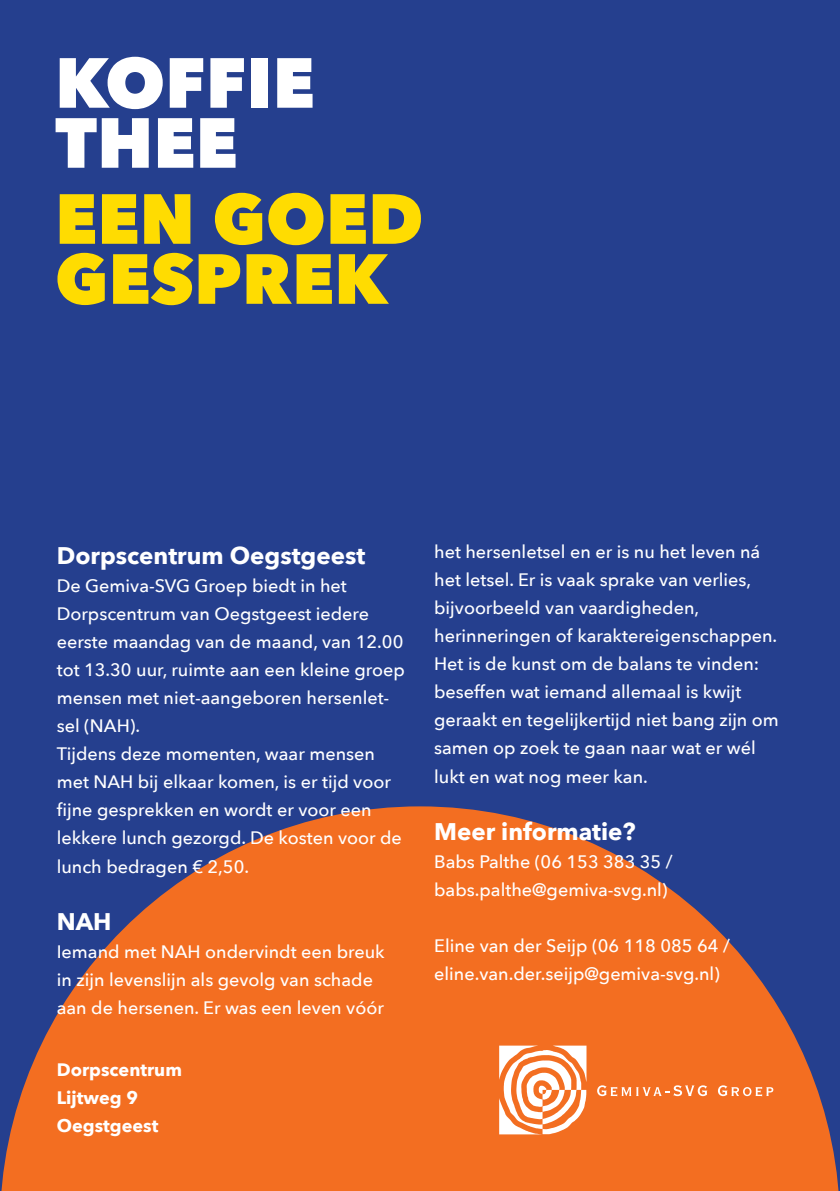
<style>
.page{position:relative;width:840px;height:1191px;background:#fff}
.page>*{position:absolute;margin:0;border:0;box-sizing:border-box;transform-origin:0 0}
.t1{font:800 70px/60px "Avenir Next";color:#ffdc01}
.t2{font:800 70px/60px "Avenir Next";color:#fff}
.t3{font:700 24px "Avenir Next";color:#fff}
.t4{font:500 18px/28px "Avenir Next";color:#fff}
.t5{font:700 18px/28px "Avenir Next";color:#fff}
</style>
<div class="page">
<div style="left:0;top:0;width:839px;height:1191px;background:#253f8e"></div>
<svg style="left:1px;top:806px;width:838px;height:385px;fill:#f36e21"></svg>
<svg style="left:499px;top:1045px;width:87px;height:89px;background:#f9b995"></svg>
<svg style="left:596px;top:1085px;width:111px;height:11px"></svg>
<svg style="left:717px;top:1085px;width:55px;height:11px"></svg>
<p class="t2" style="left:55px;top:52px;width:261px">KOFFIE<br>THEE</p>
<p class="t1" style="left:55px;top:188px;width:369px">EEN GOED<br>GESPREK</p>
<p class="t3" style="left:57px;top:535px;width:310px">Dorpscentrum Oegstgeest</p>
<p class="t4" style="left:57px;top:571px;width:349px">De Gemiva-SVG Groep biedt in het Dorpscentrum van Oegstgeest iedere eerste maandag van de maand, van 12.00 tot 13.30 uur, ruimte aan een kleine groep mensen met niet-aangeboren hersenlet&shy;sel (NAH).<br>Tijdens deze momenten, waar mensen met NAH bij elkaar komen, is er tijd voor fijne gesprekken en wordt er voor een lekkere lunch gezorgd. De kosten voor de lunch bedragen € 2,50.</p>
<p class="t3" style="left:57px;top:900px;width:56px">NAH</p>
<p class="t4" style="left:57px;top:936px;width:329px">Iemand met NAH ondervindt een breuk in zijn levenslijn als gevolg van schade aan de hersenen. Er was een leven vóór</p>
<p class="t5" style="left:57px;top:1055px;width:127px">Dorpscentrum<br>Lijtweg 9<br>Oegstgeest</p>
<p class="t4" style="left:434px;top:537px;width:346px">het hersenletsel en er is nu het leven ná het letsel. Er is vaak sprake van verlies, bijvoorbeeld van vaardigheden, herinneringen of karaktereigenschappen.<br>Het is de kunst om de balans te vinden: beseffen wat iemand allemaal is kwijt geraakt en tegelijkertijd niet bang zijn om samen op zoek te gaan naar wat er wél lukt en wat nog meer kan.</p>
<p class="t3" style="left:434px;top:810px;width:203px">Meer informatie?</p>
<p class="t4" style="left:434px;top:846px;width:240px">Babs Palthe (06 153 383 35 / babs.palthe@gemiva-svg.nl)</p>
<p class="t4" style="left:434px;top:930px;width:297px">Eline van der Seijp (06 118 085 64 / eline.van.der.seijp@gemiva-svg.nl)</p>
</div>
